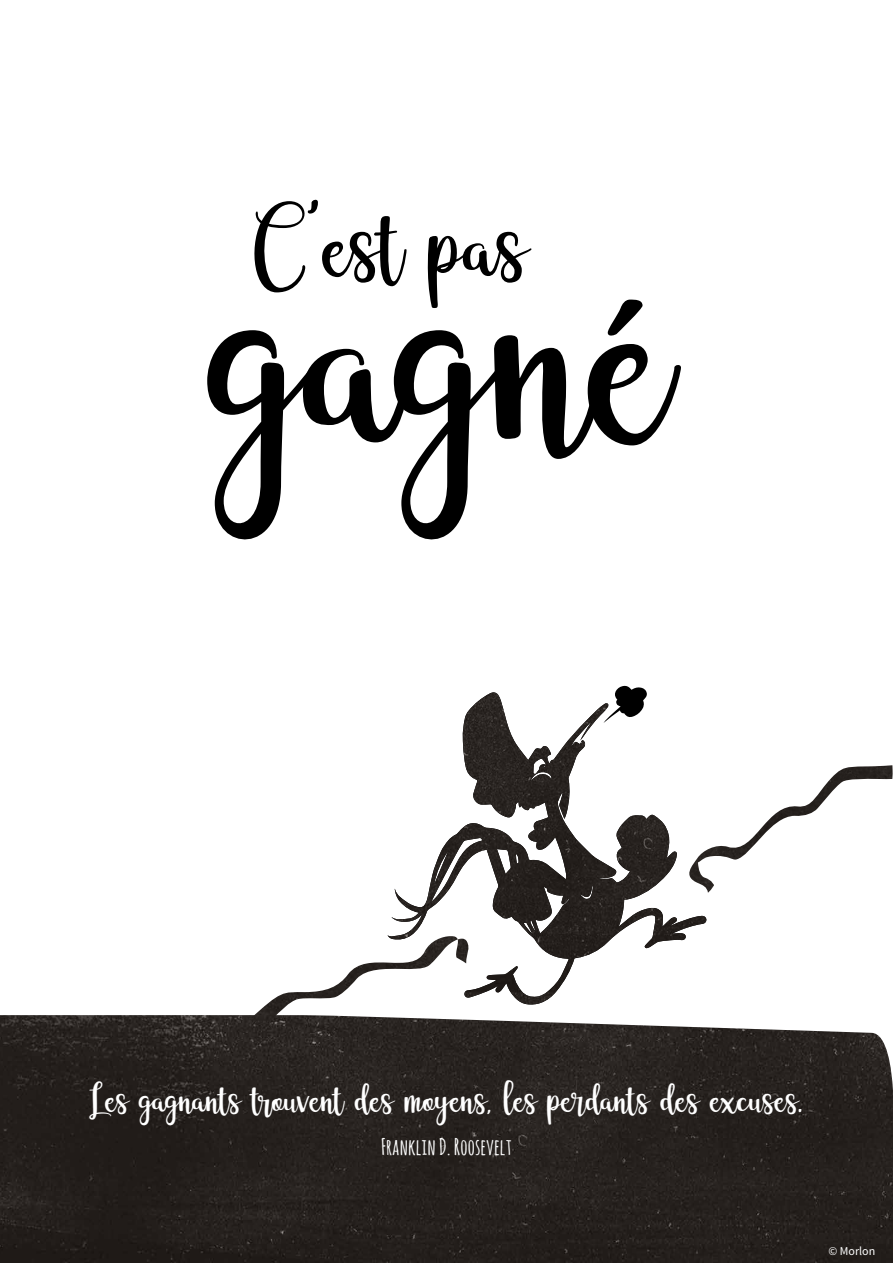
<style>
.page{position:relative;width:893px;height:1263px;background:#fff}
.page>*{position:absolute;margin:0;border:0;box-sizing:border-box;transform-origin:0 0}
.t1{font:300px "adelline";color:#000}
.t2{font:105px "adelline";color:#000}
.t3{font:42.45px "adelline";color:#fff}
.t4{font:700 22.5px "Amatic SC";color:#fff}
.t5{font:12px "Source Sans Pro";color:#fff}
</style>
<div class="page">
<img style="left:0;top:1015px;width:893px;height:248px">
<svg style="left:470px;top:692px;width:236px;height:313px"></svg>
<img style="left:387px;top:693px;width:179px;height:247px">
<svg style="left:603px;top:686px;width:44px;height:37px"></svg>
<img style="left:250px;top:936px;width:220px;height:89px">
<img style="left:682px;top:762px;width:211px;height:131px">
<h2 class="t2" style="left:254px;top:180px;width:276px">C’est pas</h2>
<h1 class="t1" style="left:219px;top:168px;width:456px">gagné</h1>
<p class="t3" style="left:89px;top:1072px;width:716px">Les gagnants trouvent des moyens, les perdants des excuses.</p>
<p class="t4" style="left:381px;top:1132px;width:132px">Franklin D. Roosevelt</p>
<p class="t5" style="left:828px;top:1243px;width:48px">© Morlon</p>
</div>
